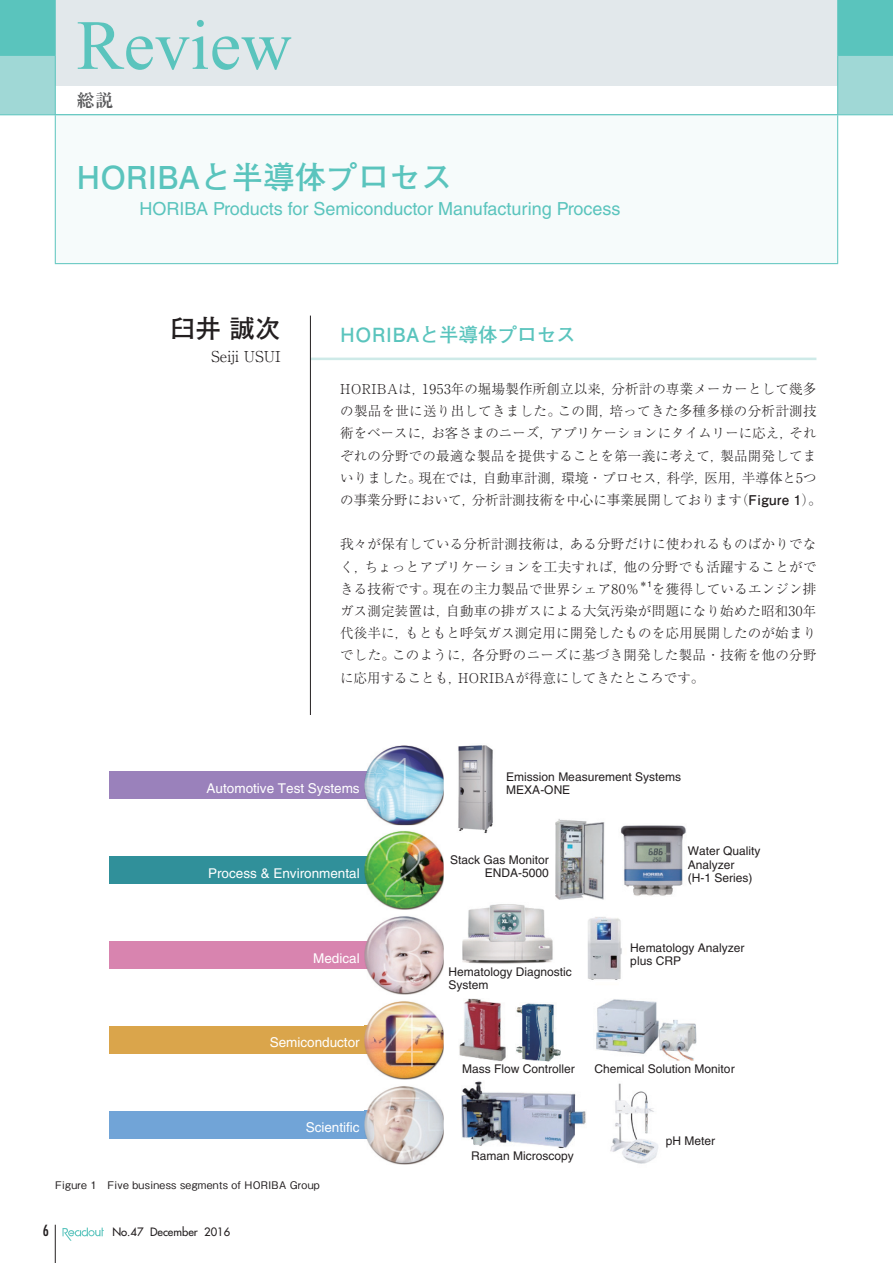
<style>
.page{position:relative;width:893px;height:1263px;background:#fff}
.page>*{position:absolute;margin:0;border:0;box-sizing:border-box;transform-origin:0 0}
.t1{font:70.5px "Times New Roman";color:#5ac4bd}
.t2{font:700 31.5px "Futo Go B101 Pro";color:#5ac4bd}
.t3{font:700 25.5px "Futo Go B101 Pro";color:#231f20}
.t4{font:700 19.5px "Futo Go B101 Pro";color:#5ac4bd}
.t5{font:18px "Helvetica LT Std";color:#5ac4bd}
.t6{font:700 18px "Ryumin Pro";color:#57585a}
.t7{font:300 15px "Ryumin Pro";color:#231f20}
.t8{font:condensed 15px "Futura";color:#231f20}
.t9{font:300 13.5px/22.2px "Ryumin Pro";letter-spacing:.015em;color:#231f20;text-align:justify}
.t10{font:13.5px "Helvetica LT Std";color:#fff}
.t11{font:12px/13.5px "Helvetica LT Std";color:#231f20}
.t12{font:11.25px "Futura";color:#231f20}
.t13{font:500 10.5px "Gothic BBB Pro";letter-spacing:.03em;color:#231f20}
.t14{font:700 7.8px "Futo Go B101 Pro";color:#231f20}
.s1{font-family:"Futo Go B101 Pro";font-weight:700}
</style>
<div class="page">
<hr style="left:55px;top:1225px;width:1px;height:38px;background:#231f20">
<svg style="left:63px;top:1227px;width:41px;height:14px"></svg>
<div style="left:0;top:0;width:893px;height:55px;background:#5ac4bd"></div>
<div style="left:55px;top:0;width:783px;height:85px;background:#e2e8eb"></div>
<svg style="left:0;top:56px;width:893px;height:58px;fill:#e2e8eb"></svg>
<hr style="left:55px;top:0;width:1px;height:55px;background:#5ac4bd">
<hr style="left:837px;top:0;width:1px;height:55px;background:#5ac4bd">
<hr style="left:0;top:55px;width:56px;height:1px;background:#5ac4bd">
<hr style="left:837px;top:55px;width:56px;height:1px;background:#5ac4bd">
<hr style="left:0;top:114px;width:55px;height:1px;background:#5ac4bd">
<svg style="left:55px;top:56px;width:1px;height:58px"></svg>
<svg style="left:837px;top:56px;width:1px;height:58px"></svg>
<hr style="left:838px;top:114px;width:55px;height:1px;background:#5ac4bd">
<div style="left:55px;top:115px;width:783px;height:149px;background:#f6fbfb"></div>
<hr style="left:55px;top:115px;width:1px;height:148px;background:#5ac4bd">
<hr style="left:55px;top:114px;width:783px;height:1px;background:#5ac4bd">
<hr style="left:837px;top:115px;width:1px;height:148px;background:#5ac4bd">
<hr style="left:55px;top:263px;width:783px;height:1px;background:#5ac4bd">
<hr style="left:310px;top:358px;width:506px;height:2px;background:#ceeae8">
<hr style="left:310px;top:316px;width:1px;height:879px;background:#231f20">
<div style="left:281px;top:715px;width:59px;height:489px;background:#fff"></div>
<div style="left:109px;top:771px;width:264px;height:28px;background:#9a81bb"></div>
<div style="left:109px;top:856px;width:264px;height:28px;background:#30909a"></div>
<div style="left:109px;top:941px;width:264px;height:28px;background:#d884af"></div>
<div style="left:109px;top:1026px;width:264px;height:27px;background:#daa54b"></div>
<div style="left:109px;top:1111px;width:264px;height:27px;background:#71a4d7"></div>
<img style="left:366px;top:745px;width:78px;height:80px">
<img style="left:364px;top:771px;width:9px;height:28px">
<img style="left:366px;top:830px;width:78px;height:80px">
<img style="left:364px;top:856px;width:9px;height:28px">
<img style="left:367px;top:916px;width:77px;height:79px">
<img style="left:364px;top:941px;width:9px;height:28px">
<img style="left:364px;top:1001px;width:80px;height:79px">
<img style="left:364px;top:1026px;width:9px;height:27px">
<img style="left:364px;top:1086px;width:80px;height:79px">
<img style="left:364px;top:1111px;width:9px;height:27px">
<img style="left:458px;top:745px;width:35px;height:89px">
<img style="left:555px;top:819px;width:50px;height:81px">
<img style="left:620px;top:825px;width:66px;height:71px">
<img style="left:462px;top:904px;width:91px;height:60px">
<img style="left:587px;top:917px;width:35px;height:63px">
<img style="left:459px;top:998px;width:47px;height:64px">
<img style="left:516px;top:1003px;width:45px;height:59px">
<img style="left:596px;top:999px;width:101px;height:61px">
<img style="left:461px;top:1081px;width:125px;height:68px">
<img style="left:610px;top:1083px;width:48px;height:81px">
<h1 class="t1" style="left:77px;top:-2px;width:217px">Review</h1>
<h3 class="t6" style="left:77px;top:86px;width:38px">総説</h3>
<h2 class="t2" style="left:77px;top:151px;width:377px">HORIBAと半導体プロセス</h2>
<h3 class="t5" style="left:140px;top:198px;width:482px">HORIBA Products for Semiconductor Manufacturing Process</h3>
<h3 class="t3" style="left:170px;top:308px;width:112px">臼井 誠次</h3>
<p class="t7" style="left:211px;top:344px;width:71px">Seiji USUI</p>
<h3 class="t4" style="left:340px;top:319px;width:237px">HORIBAと半導体プロセス</h3>
<p class="t9" style="left:340px;top:377px;width:483px;text-align:left">HORIBAは，1953年の堀場製作所創立以来，分析計の専業メーカーとして幾多の製品を世に送り出してきました。この間，培ってきた多種多様の分析計測技術をベースに，お客さまのニーズ，アプリケーションにタイムリーに応え，それぞれの分野での最適な製品を提供することを第一義に考えて，製品開発してまいりました。現在では，自動車計測，環境・プロセス，科学，医用，半導体と5つの事業分野において，分析計測技術を中心に事業展開しております（<span class="s1">Figure 1</span>）。</p>
<p class="t9" style="left:340px;top:532px;width:478px">我々が保有している分析計測技術は，ある分野だけに使われるものばかりでなく，ちょっとアプリケーションを工夫すれば，他の分野でも活躍することができる技術です。現在の主力製品で世界シェア80％</p>
<p class="t14" style="left:639px;top:578px;width:14px">＊1</p>
<p class="t9" style="left:340px;top:577px;width:478px;text-indent:312px">を獲得しているエンジン排ガス測定装置は，自動車の排ガスによる大気汚染が問題になり始めた昭和30年代後半に，もともと呼気ガス測定用に開発したものを応用展開したのが始まりでした。このように，各分野のニーズに基づき開発した製品・技術を他の分野に応用することも，HORIBAが得意にしてきたところです。</p>
<p class="t10" style="left:207px;top:780px;width:155px">Automotive Test Systems</p>
<p class="t10" style="left:208px;top:865px;width:153px">Process &amp; Environmental</p>
<p class="t10" style="left:313px;top:950px;width:48px">Medical</p>
<p class="t10" style="left:270px;top:1035px;width:92px">Semiconductor</p>
<p class="t10" style="left:306px;top:1120px;width:56px">Scientific</p>
<p class="t13" style="left:55px;top:1176px;width:266px">Figure 1 Five business segments of HORIBA Group</p>
<p class="t8" style="left:43px;top:1221px;width:8px">6</p>
<p class="t12" style="left:112px;top:1225px;width:119px">No.47 December 2016</p>
<p class="t11" style="left:506px;top:770px;width:176px">Emission Measurement Systems<br>MEXA-ONE</p>
<p class="t11" style="left:450px;top:853px;width:100px;text-align:right">Stack Gas Monitor<br>ENDA-5000</p>
<p class="t11" style="left:688px;top:844px;width:74px">Water Quality<br>Analyzer (H-1 Series)</p>
<p class="t11" style="left:448px;top:965px;width:125px">Hematology Diagnostic<br>System</p>
<p class="t11" style="left:630px;top:941px;width:116px">Hematology Analyzer plus CRP</p>
<p class="t11" style="left:462px;top:1061px;width:114px">Mass Flow Controller</p>
<p class="t11" style="left:595px;top:1061px;width:142px">Chemical Solution Monitor</p>
<p class="t11" style="left:471px;top:1148px;width:104px">Raman Microscopy</p>
<p class="t11" style="left:666px;top:1134px;width:51px">pH Meter</p>
</div>
